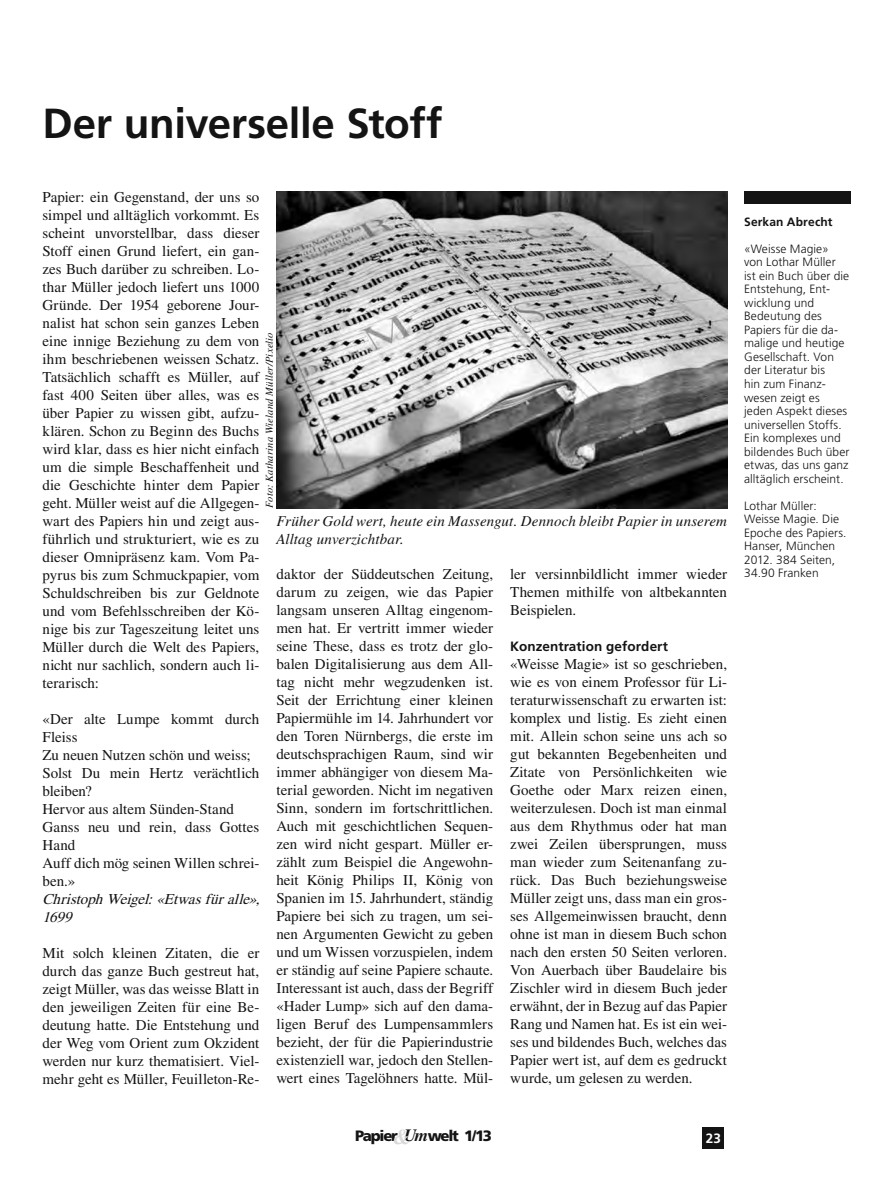
<style>
.page{position:relative;width:893px;height:1191px;background:#fff}
.page>*{position:absolute;margin:0;border:0;box-sizing:border-box;transform-origin:0 0}
.t1{font:700 42px "Frutiger LT Std";letter-spacing:-.01em;color:#131413}
.t2{font:15px/18px "Times LT Std";color:#131413;text-align:justify}
.t3{font:italic 15px/18px "Times LT Std";letter-spacing:.005em;color:#131413}
.t4{font:italic 15px/18px "Times LT Std";color:#131413}
.t5{font:900 15px "Frutiger LT Std";letter-spacing:-.085em;color:#131413}
.t6{font:700 13.5px "Frutiger LT Std";letter-spacing:.01em;color:#131413}
.t7{font:700 13.5px "Frutiger LT Std";color:#fff}
.t8{font:300 12px/13.5px "Frutiger LT Std";letter-spacing:.005em;color:#131413}
.t9{font:700 12px "Frutiger LT Std";letter-spacing:.015em;color:#131413}
.t10{font:italic 10.5px "Times LT Std";letter-spacing:.015em;color:#131413}
.s1{font-family:"Times LT Std";font-weight:700;font-style:italic;font-size:21.3px;color:#d9d9d9}
.s2{font-family:"Times LT Std";font-weight:700;font-style:italic;font-size:17.25px}
</style>
<div class="page">
<div style="left:744px;top:191px;width:106px;height:13px;background:#131413"></div>
<div style="left:703px;top:1127px;width:21px;height:21px;background:#131413"></div>
<img style="left:276px;top:191px;width:451px;height:317px">
<h1 class="t1" style="left:43px;top:99px;width:401px">Der universelle Stoff</h1>
<p class="t2" style="left:43px;top:187px;width:218px">Papier: ein Gegenstand, der uns so simpel und alltäglich vorkommt. Es scheint unvorstellbar, dass dieser Stoff einen Grund liefert, ein gan&shy;zes Buch darüber zu schreiben. Lo&shy;thar Müller jedoch liefert uns 1000<br>Gründe. Der 1954 geborene Jour&shy;nalist hat schon sein ganzes Leben eine innige Beziehung zu dem von ihm beschriebenen weissen Schatz.<br>Tatsächlich schafft es Müller, auf fast 400 Seiten über alles, was es über Papier zu wissen gibt, aufzu&shy;klären. Schon zu Beginn des Buchs wird klar, dass es hier nicht einfach um die simple Beschaffenheit und die Geschichte hinter dem Papier geht. Müller weist auf die Allgegen&shy;wart des Papiers hin und zeigt aus&shy;führlich und strukturiert, wie es zu dieser Omnipräsenz kam. Vom Pa&shy;pyrus bis zum Schmuckpapier, vom Schuldschreiben bis zur Geldnote und vom Befehlsschreiben der Kö&shy;nige bis zur Tageszeitung leitet uns Müller durch die Welt des Papiers, nicht nur sachlich, sondern auch li&shy;terarisch:</p>
<p class="t2" style="left:43px;top:709px;width:218px;text-align:left">«Der alte Lumpe kommt durch<br>Fleiss<br>Zu neuen Nutzen schön und weiss;<br>Solst Du mein Hertz verächtlich bleiben?<br>Hervor aus altem Sünden-Stand<br>Ganss neu und rein, dass Gottes<br>Hand<br>Auff dich mög seinen Willen schrei&shy;ben.»</p>
<p class="t4" style="left:43px;top:889px;width:223px">ChristophWeigel:«Etwasfüralle»,<br>1699</p>
<p class="t2" style="left:43px;top:943px;width:218px">Mit solch kleinen Zitaten, die er durch das ganze Buch gestreut hat, zeigt Müller, was das weisse Blatt in den jeweiligen Zeiten für eine Be&shy;deutung hatte. Die Entstehung und der Weg vom Orient zum Okzident werden nur kurz thematisiert. Viel&shy;mehr geht es Müller, Feuilleton-Re-</p>
<p class="t10" style="left:264px;top:508px;width:177px;rotate:-90deg">Foto: Katharina Wieland Müller/Pixelio</p>
<p class="t3" style="left:276px;top:512px;width:452px">Früher Gold wert, heute ein Massengut. Dennoch bleibt Papier in unserem<br>Alltag unverzichtbar.</p>
<p class="t2" style="left:276px;top:565px;width:218px">daktor der Süddeutschen Zeitung, darum zu zeigen, wie das Papier langsam unseren Alltag eingenom&shy;men hat. Er vertritt immer wieder seine These, dass es trotz der glo&shy;balen Digitalisierung aus dem All&shy;tag nicht mehr wegzudenken ist.<br>Seit der Errichtung einer kleinen Papiermühle im 14. Jahrhundert vor den Toren Nürnbergs, die erste im deutschsprachigen Raum, sind wir immer abhängiger von diesem Ma&shy;terial geworden. Nicht im negativen Sinn, sondern im fortschrittlichen.<br>Auch mit geschichtlichen Sequen&shy;zen wird nicht gespart. Müller er&shy;zählt zum Beispiel die Angewohn&shy;heit König Philips II, König von Spanien im 15. Jahrhundert, ständig Papiere bei sich zu tragen, um sei&shy;nen Argumenten Gewicht zu geben und um Wissen vorzuspielen, indem er ständig auf seine Papiere schaute.<br>Interessant ist auch, dass der Begriff «Hader Lump» sich auf den dama&shy;ligen Beruf des Lumpensammlers bezieht, der für die Papierindustrie existenziell war, jedoch den Stellen&shy;wert eines Tagelöhners hatte. Mül-</p>
<p class="t2" style="left:510px;top:565px;width:218px">ler versinnbildlicht immer wieder Themen mithilfe von altbekannten Beispielen.</p>
<p class="t6" style="left:510px;top:638px;width:159px">Konzentration gefordert</p>
<p class="t2" style="left:510px;top:655px;width:218px">«Weisse Magie» ist so geschrieben, wie es von einem Professor für Li&shy;teraturwissenschaft zu erwarten ist: komplex und listig. Es zieht einen mit. Allein schon seine uns ach so gut bekannten Begebenheiten und Zitate von Persönlichkeiten wie Goethe oder Marx reizen einen, weiterzulesen. Doch ist man einmal aus dem Rhythmus oder hat man zwei Zeilen übersprungen, muss man wieder zum Seitenanfang zu&shy;rück. Das Buch beziehungsweise Müller zeigt uns, dass man ein gros&shy;ses Allgemeinwissen braucht, denn ohne ist man in diesem Buch schon nach den ersten 50 Seiten verloren.<br>Von Auerbach über Baudelaire bis Zischler wird in diesem Buch jeder erwähnt, der in Bezug auf das Papier Rang und Namen hat. Es ist ein wei&shy;ses und bildendes Buch, welches das Papier wert ist, auf dem es gedruckt wurde, um gelesen zu werden.</p>
<p class="t9" style="left:744px;top:215px;width:90px">Serkan Abrecht</p>
<p class="t8" style="left:744px;top:242px;width:107px">«Weisse Magie» von Lothar Müller ist ein Buch über die<br>Entstehung, Ent&shy;wicklung und<br>Bedeutung des<br>Papiers für die da&shy;malige und heutige<br>Gesellschaft. Von der Literatur bis<br>hin zum Finanz&shy;wesen zeigt es jeden Aspekt dieses universellen Stoffs.<br>Ein komplexes und bildendes Buch über etwas, das uns ganz alltäglich erscheint.</p>
<p class="t8" style="left:744px;top:499px;width:104px">Lothar Müller:<br>Weisse Magie. Die<br>Epoche des Papiers.<br>Hanser, München<br>2012. 384 Seiten,<br>34.90 Franken</p>
<p class="t5" style="left:355px;top:1127px;width:138px">Papier <span class="s1">&amp;</span><span class="s2">Um</span>welt 1/13</p>
<p class="t7" style="left:706px;top:1130px;width:17px">23</p>
</div>
